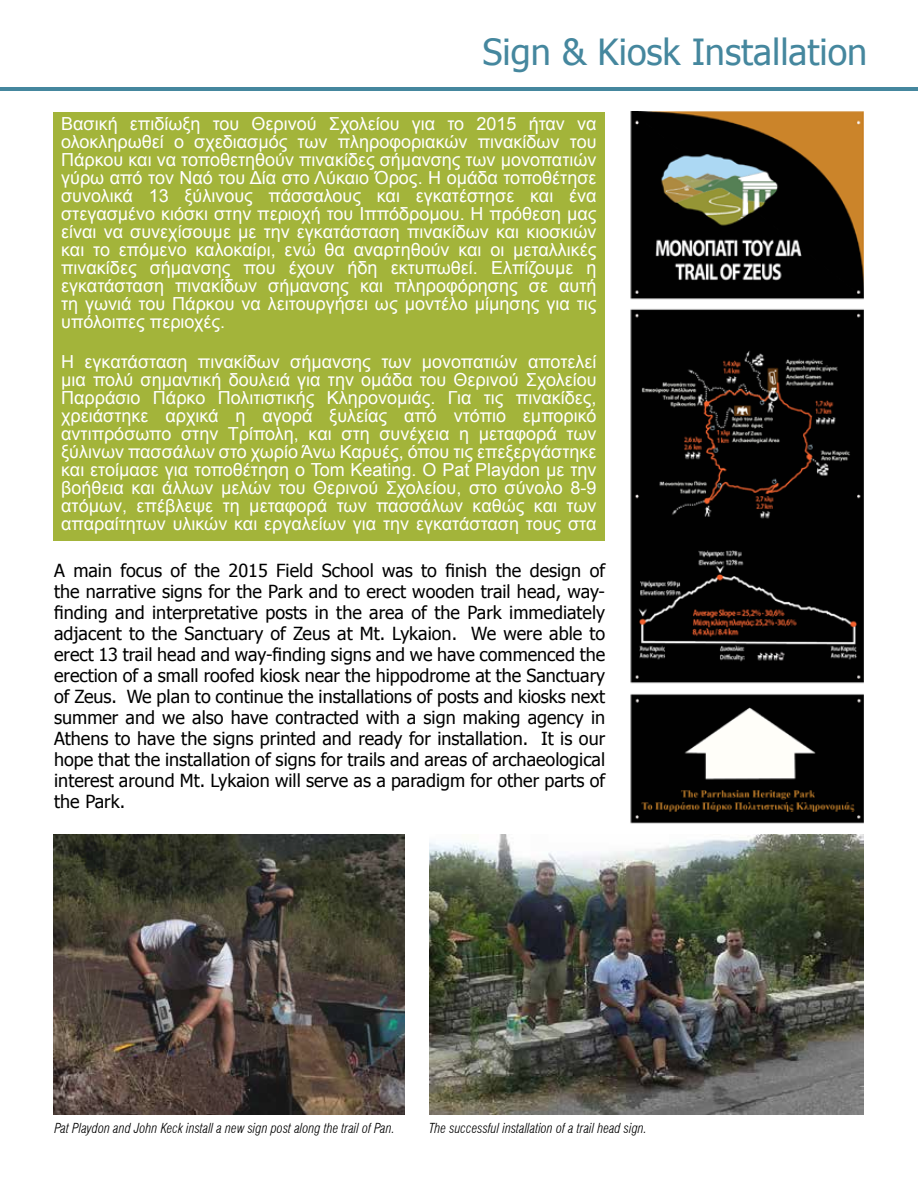
<style>
.page{position:relative;width:918px;height:1188px;background:#fff}
.page>*{position:absolute;margin:0;border:0;box-sizing:border-box;transform-origin:0 0}
.t1{font:36px "Tahoma";color:#45879e}
.t2{font:18px/18px "Arial";color:#fff;text-align:justify}
.t3{font:18px/21px "Tahoma";color:#000;text-align:justify}
.t4{font:italic 300 condensed 13.5px "Swiss 721 BT";color:#000}
</style>
<div class="page">
<div style="left:53px;top:112px;width:552px;height:428px;background:#a3b43a"></div>
<hr style="left:0;top:87px;width:918px;height:4px;background:#45879e">
<img style="left:53px;top:834px;width:352px;height:281px">
<img style="left:429px;top:834px;width:434px;height:281px">
<img style="left:630px;top:112px;width:234px;height:712px">
<h1 class="t1" style="left:483px;top:27px;width:386px">Sign &amp; Kiosk Installation</h1>
<p class="t2" style="left:61px;top:115px;width:537px">Βασική επιδίωξη του Θερινού Σχολείου για το 2015 ήταν να ολοκληρωθεί ο σχεδιασμός των πληροφοριακών πινακίδων του Πάρκου και να τοποθετηθούν πινακίδες σήμανσης των μονοπατιών γύρω από τον Ναό του Δία στο Λύκαιο Όρος. Η ομάδα τοποθέτησε συνολικά 13 ξύλινους πάσσαλους και εγκατέστησε και ένα στεγασμένο κιόσκι στην περιοχή του Ιππόδρομου. Η πρόθεση μας είναι να συνεχίσουμε με την εγκατάσταση πινακίδων και κιοσκιών και το επόμενο καλοκαίρι, ενώ θα αναρτηθούν και οι μεταλλικές πινακίδες σήμανσης που έχουν ήδη εκτυπωθεί. Ελπίζουμε η εγκατάσταση πινακίδων σήμανσης και πληροφόρησης σε αυτή τη γωνιά του Πάρκου να λειτουργήσει ως μοντέλο μίμησης για τις υπόλοιπες περιοχές.</p>
<p class="t2" style="left:61px;top:353px;width:537px">H εγκατάσταση πινακίδων σήμανσης των μονοπατιών αποτελεί μια πολύ σημαντική δουλειά για την ομάδα του Θερινού Σχολείου Παρράσιο Πάρκο Πολιτιστικής Κληρονομιάς. Για τις πινακίδες, χρειάστηκε αρχικά η αγορά ξυλείας από ντόπιο εμπορικό αντιπρόσωπο στην Τρίπολη, και στη συνέχεια η μεταφορά των ξύλινων πασσάλων στο χωρίο Άνω Καρυές, όπου τις επεξεργάστηκε και ετοίμασε για τοποθέτηση ο Tom Keating. Ο Pat Playdon με την βοήθεια και άλλων μελών του Θερινού Σχολείου, στο σύνολο 8-9 ατόμων, επέβλεψε τη μεταφορά των πασσάλων καθώς και των απαραίτητων υλικών και εργαλείων για την εγκατάσταση τους στα</p>
<p class="t3" style="left:54px;top:559px;width:553px">A main focus of the 2015 Field School was to finish the design of the narrative signs for the Park and to erect wooden trail head, way&shy;finding and interpretative posts in the area of the Park immediately adjacent to the Sanctuary of Zeus at Mt. Lykaion. We were able to erect 13 trail head and way-finding signs and we have commenced the erection of a small roofed kiosk near the hippodrome at the Sanctuary of Zeus. We plan to continue the installations of posts and kiosks next summer and we also have contracted with a sign making agency in Athens to have the signs printed and ready for installation. It is our hope that the installation of signs for trails and areas of archaeological interest around Mt. Lykaion will serve as a paradigm for other parts of the Park.</p>
<p class="t4" style="left:55px;top:1120px;width:342px">Pat Playdon and John Keck install a new sign post along the trail of Pan.</p>
<p class="t4" style="left:429px;top:1120px;width:219px">The successful installation of a trail head sign.</p>
</div>
